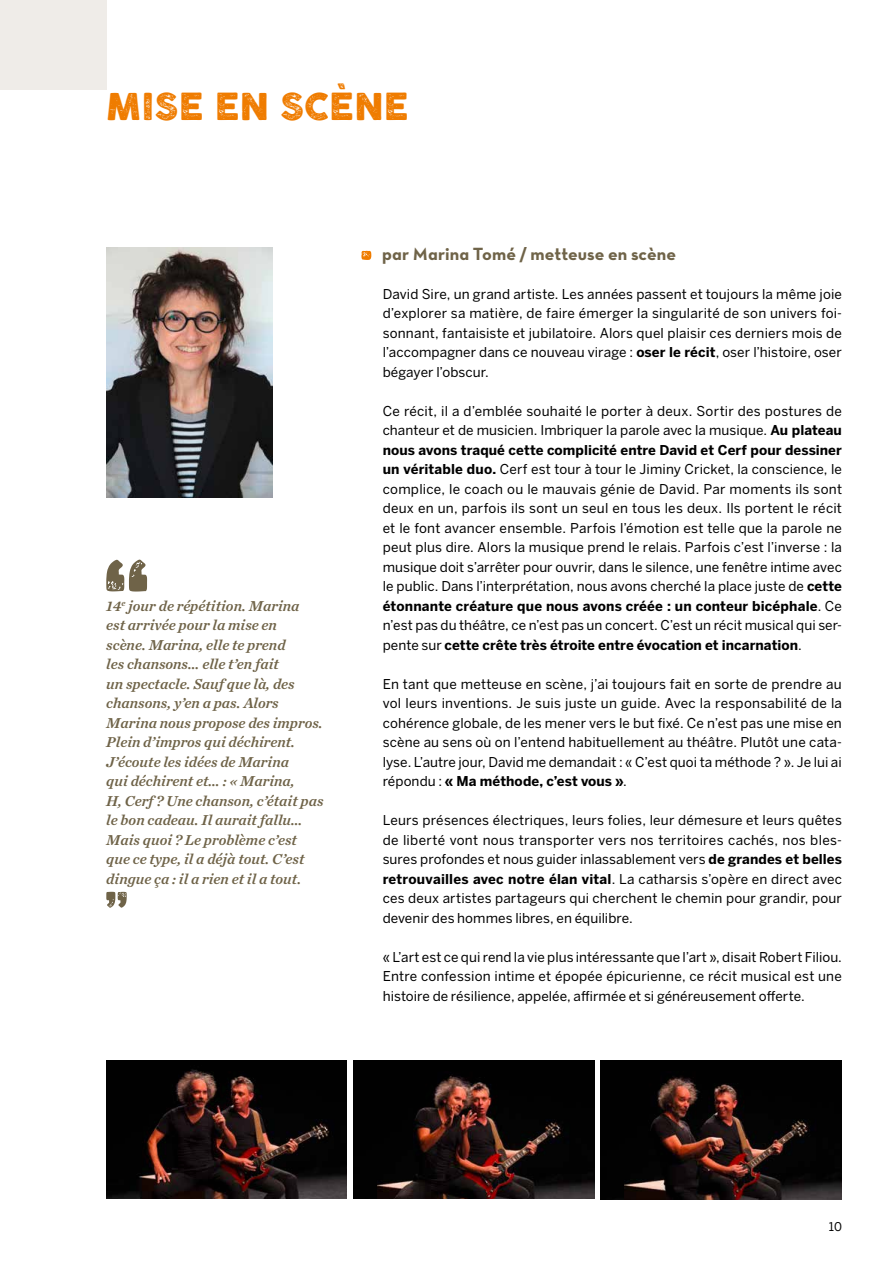
<style>
.page{position:relative;width:893px;height:1263px;background:#fff}
.page>*{position:absolute;margin:0;border:0;box-sizing:border-box;transform-origin:0 0}
.t1{font:36.45px "COCOGOOSELETTERPRESS";letter-spacing:.005em;color:#ef7c00}
.t2{font:18px "Neutra Text TF Bold Alt";letter-spacing:.005em;color:#6f6348}
.t3{font:italic 15px/19.5px "Chronicle Text G1 Semi";color:#6f6348}
.t4{font:13.5px/19.5px "Benton Sans";letter-spacing:.005em;color:#000;text-align:justify}
.t5{font:12px "Benton Sans";color:#000}
.s1{font-weight:700}
</style>
<div class="page">
<svg style="left:361px;top:250px;width:10px;height:10px"></svg>
<img style="left:106px;top:247px;width:167px;height:250px">
<img style="left:106px;top:1061px;width:241px;height:137px">
<img style="left:353px;top:1061px;width:241px;height:137px">
<img style="left:601px;top:1061px;width:241px;height:138px">
<svg style="left:106px;top:560px;width:41px;height:31px"></svg>
<svg style="left:106px;top:892px;width:21px;height:16px"></svg>
<div style="left:0;top:0;width:106px;height:89px;background:#efece8"></div>
<h1 class="t1" style="left:106px;top:86px;width:304px">MISE EN SCÈNE</h1>
<p class="t3" style="left:106px;top:595px;width:219px">14<sup>e</sup> jour de répétition. Marina<br>est arrivée pour la mise en<br>scène. Marina, elle te prend<br>les chansons… elle t’en fait<br>un spectacle. Sauf que là, des chansons, y’en a pas. Alors<br>Marina nous propose des impros.<br>Plein d’impros qui déchirent.<br>J’écoute les idées de Marina<br>qui déchirent et… : « Marina,<br>H, Cerf ? Une chanson, c’était pas le bon cadeau. Il aurait fallu…<br>Mais quoi ? Le problème c’est que ce type, il a déjà tout. C’est dingue ça : il a rien et il a tout.</p>
<h2 class="t2" style="left:382px;top:243px;width:295px">par Marina Tomé / metteuse en scène</h2>
<p class="t4" style="left:383px;top:284px;width:461px">David Sire, un grand artiste. Les années passent et toujours la même joie d’explorer sa matière, de faire émerger la singularité de son univers foi&shy;sonnant, fantaisiste et jubilatoire. Alors quel plaisir ces derniers mois de l’accompagner dans ce nouveau virage : <span class="s1">oser le récit</span>, oser l’histoire, oser bégayer l’obscur.</p>
<p class="t4" style="left:383px;top:401px;width:461px">Ce récit, il a d’emblée souhaité le porter à deux. Sortir des postures de chanteur et de musicien. Imbriquer la parole avec la musique. <span class="s1">Au plateau nous avons traqué cette complicité entre David et Cerf pour dessiner un véritable duo.</span> Cerf est tour à tour le Jiminy Cricket, la conscience, le complice, le coach ou le mauvais génie de David. Par moments ils sont deux en un, parfois ils sont un seul en tous les deux. Ils portent le récit et le font avancer ensemble. Parfois l’émotion est telle que la parole ne peut plus dire. Alors la musique prend le relais. Parfois c’est l’inverse : la musique doit s’arrêter pour ouvrir, dans le silence, une fenêtre intime avec le public. Dans l’interprétation, nous avons cherché la place juste de <span class="s1">cette étonnante créature que nous avons créée : un conteur bicéphale</span>. Ce n’est pas du théâtre, ce n’est pas un concert. C’est un récit musical qui ser&shy;pente sur <span class="s1">cette crête très étroite entre évocation et incarnation</span>.</p>
<p class="t4" style="left:383px;top:674px;width:461px">En tant que metteuse en scène, j’ai toujours fait en sorte de prendre au vol leurs inventions. Je suis juste un guide. Avec la responsabilité de la cohérence globale, de les mener vers le but fixé. Ce n’est pas une mise en scène au sens où on l’entend habituellement au théâtre. Plutôt une cata&shy;lyse. L’autre jour, David me demandait : « C’est quoi ta méthode ? ». Je lui ai répondu : <span class="s1">« Ma méthode, c’est vous »</span>.</p>
<p class="t4" style="left:383px;top:810px;width:461px">Leurs présences électriques, leurs folies, leur démesure et leurs quêtes de liberté vont nous transporter vers nos territoires cachés, nos bles&shy;sures profondes et nous guider inlassablement vers <span class="s1">de grandes et belles retrouvailles avec notre élan vital</span>. La catharsis s’opère en direct avec ces deux artistes partageurs qui cherchent le chemin pour grandir, pour devenir des hommes libres, en équilibre.</p>
<p class="t4" style="left:383px;top:947px;width:461px">« L’art est ce qui rend la vie plus intéressante que l’art », disait Robert Filiou.<br>Entre confession intime et épopée épicurienne, ce récit musical est une histoire de résilience, appelée, affirmée et si généreusement offerte.</p>
<p class="t5" style="left:829px;top:1219px;width:15px">10</p>
</div>
